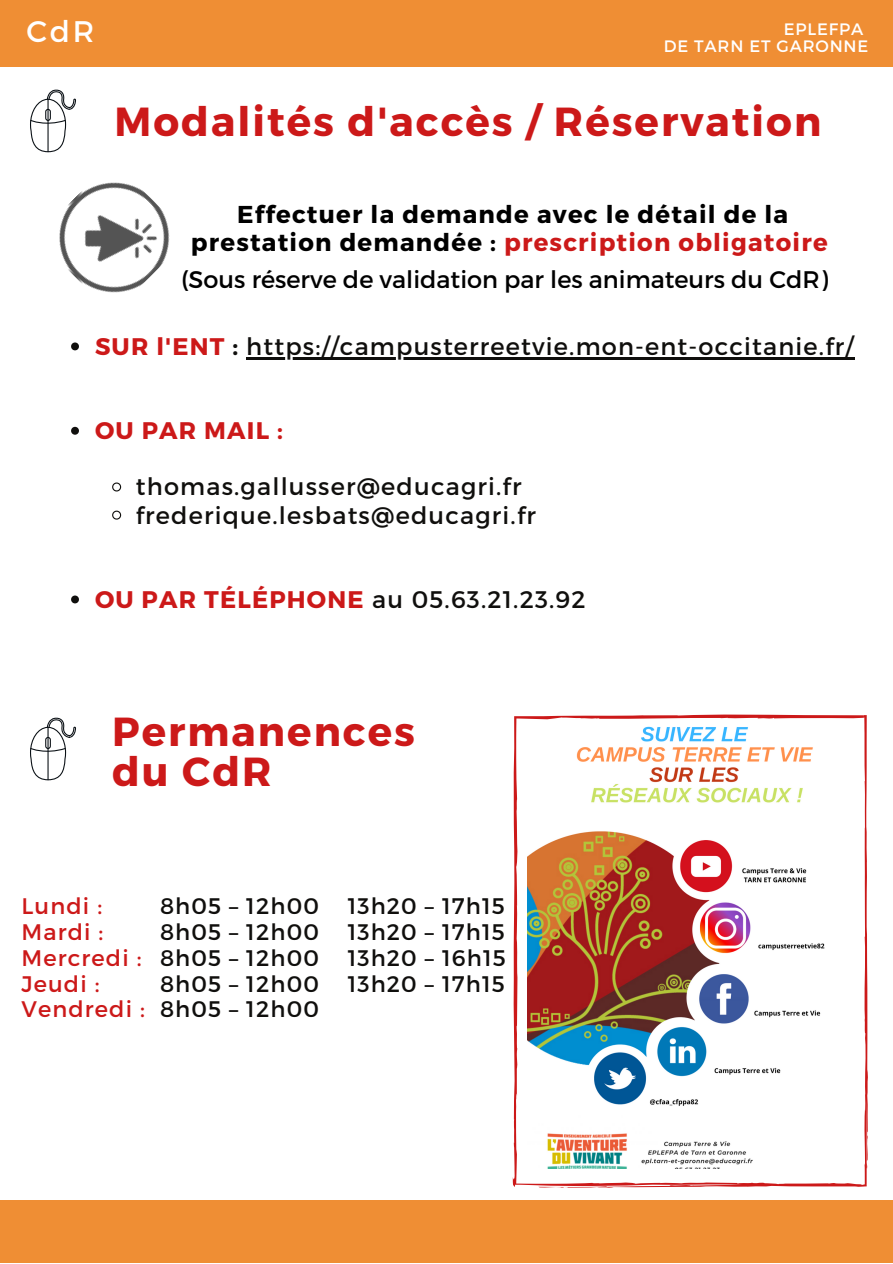
<style>
.page{position:relative;width:893px;height:1264px;background:#fff}
.page>*{position:absolute;margin:0;border:0;box-sizing:border-box;transform-origin:0 0}
.t1{font:700 40.5px/40.5px "Montserrat";letter-spacing:.05em;color:#cc1919}
.t2{font:29.7px "Montserrat";color:#fff}
.t3{font:700 24.45px/28px "Montserrat";letter-spacing:.05em;color:#000;text-align:center}
.t4{font:24px/28px "Montserrat";letter-spacing:.05em;color:#100f0d}
.t5{font:24px "Montserrat";color:#000}
.t6{font:700 24px "Montserrat";letter-spacing:.05em;color:#cc1919}
.t7{font:22.5px "Montserrat";letter-spacing:.05em;color:#100f0d}
.t8{font:22.5px/25.8px "Montserrat";letter-spacing:.05em;color:#cc1919}
.t9{font:16.5px "Montserrat";letter-spacing:.05em;color:#fff}
.s1{color:#cc1919}
.s2{font-weight:700;color:#cc1919}
.s3{font-weight:700}
</style>
<div class="page">
<svg style="left:513px;top:714px;width:354px;height:473px"></svg>
<img style="left:527px;top:723px;width:327px;height:445px">
<div style="left:0;top:0;width:892px;height:67px;background:#ef8e34"></div>
<svg style="left:30px;top:89px;width:46px;height:63px"></svg>
<svg style="left:30px;top:717px;width:46px;height:63px"></svg>
<div style="left:0;top:1200px;width:892px;height:62px;background:#ef8e34"></div>
<img style="left:59px;top:182px;width:111px;height:111px">
<svg style="left:71px;top:342px;width:8px;height:8px"></svg>
<hr style="left:246px;top:357px;width:608px;height:2px;background:#100f0d">
<svg style="left:71px;top:427px;width:8px;height:8px"></svg>
<svg style="left:112px;top:482px;width:10px;height:10px"></svg>
<svg style="left:112px;top:510px;width:10px;height:10px"></svg>
<svg style="left:71px;top:595px;width:8px;height:8px"></svg>
<p class="t2" style="left:26px;top:12px;width:69px">CdR</p>
<p class="t9" style="left:783px;top:18px;width:81px">EPLEFPA</p>
<p class="t9" style="left:663px;top:35px;width:206px">DE TARN ET GARONNE</p>
<h1 class="t1" style="left:114px;top:99px;width:708px">Modalités d'accès / Réservation</h1>
<p class="t3" style="left:191px;top:199px;width:638px">Effectuer la demande avec le détail de la prestation demandée : <span class="s1">prescription obligatoire</span></p>
<p class="t5" style="left:181px;top:264px;width:648px">(Sous réserve de validation par les animateurs du CdR)</p>
<p class="t4" style="left:95px;top:331px;width:759px"><span class="s2">SUR l'ENT</span> <span class="s3">:</span> https://campusterreetvie.mon-ent-occitanie.fr/</p>
<p class="t6" style="left:95px;top:415px;width:189px">OU PAR MAIL :</p>
<p class="t4" style="left:136px;top:471px;width:401px">thomas.gallusser@educagri.fr frederique.lesbats@educagri.fr</p>
<p class="t4" style="left:95px;top:584px;width:492px"><span class="s2">OU PAR TÉLÉPHONE</span> au 05.63.21.23.92</p>
<h1 class="t1" style="left:112px;top:709px;width:304px">Permanences du CdR</h1>
<p class="t8" style="left:21px;top:891px;width:125px">Lundi :<br>Mardi :<br>Mercredi :<br>Jeudi :<br>Vendredi :</p>
<p class="t7" style="left:160px;top:891px;width:160px">8h05 – 12h00</p>
<p class="t7" style="left:347px;top:891px;width:159px">13h20 – 17h15</p>
<p class="t7" style="left:160px;top:917px;width:160px">8h05 – 12h00</p>
<p class="t7" style="left:347px;top:917px;width:159px">13h20 – 17h15</p>
<p class="t7" style="left:160px;top:943px;width:160px">8h05 – 12h00</p>
<p class="t7" style="left:347px;top:943px;width:160px">13h20 – 16h15</p>
<p class="t7" style="left:160px;top:968px;width:160px">8h05 – 12h00</p>
<p class="t7" style="left:347px;top:968px;width:159px">13h20 – 17h15</p>
<p class="t7" style="left:160px;top:994px;width:160px">8h05 – 12h00</p>
</div>
